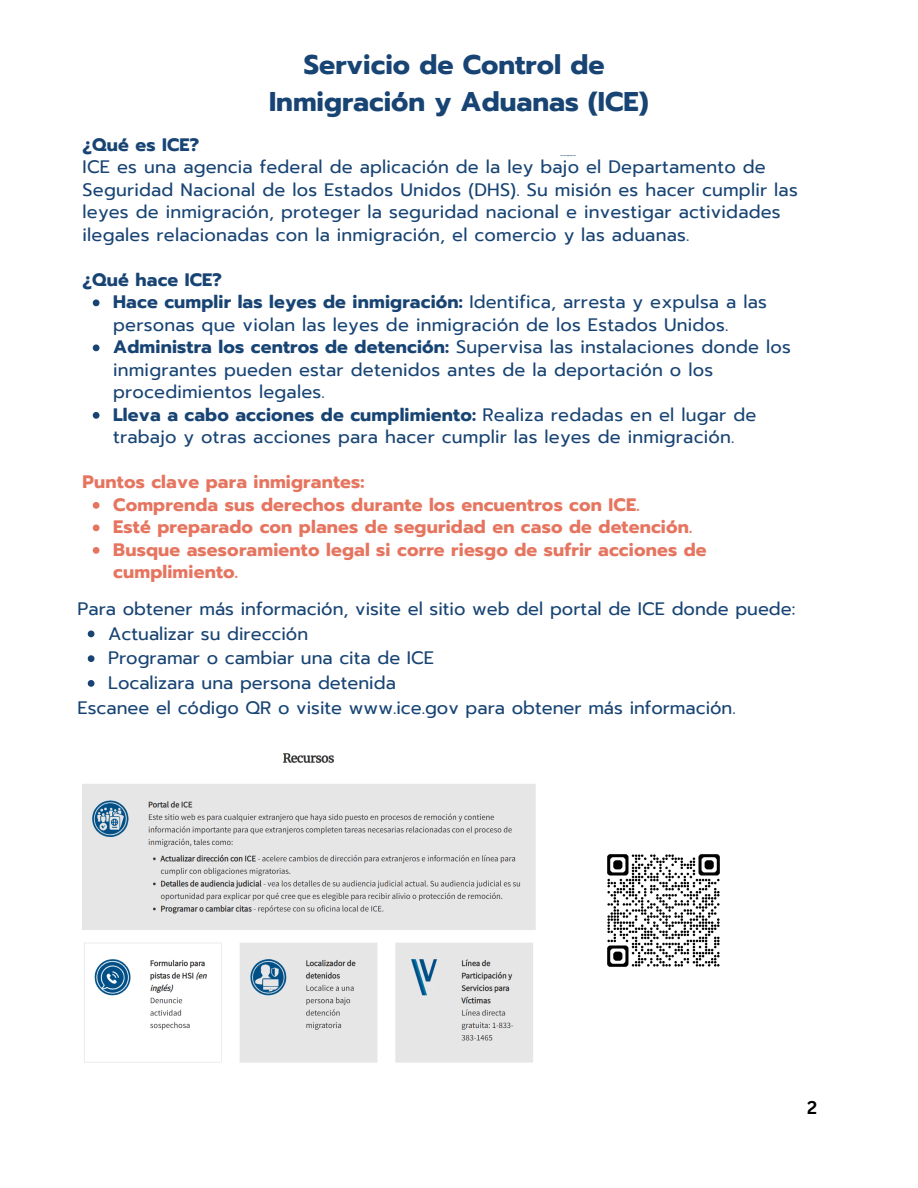
<style>
.page{position:relative;width:918px;height:1188px;background:#fff}
.page>*{position:absolute;margin:0;border:0;box-sizing:border-box;transform-origin:0 0}
.t1{font:700 27px/37.2px "Prompt";color:#184474;text-align:center}
.t2{font:18px/22.5px "Prompt";letter-spacing:.01em;color:#184474}
.t3{font:700 18px/22.5px "Prompt";letter-spacing:.01em;color:#e67560}
.t4{font:700 18px "Prompt";letter-spacing:.01em;color:#184474}
.t5{font:700 18px "Canva Sans";color:#000}
.s1{font-weight:700}
</style>
<div class="page">
<img style="left:83px;top:754px;width:453px;height:176px">
<img style="left:84px;top:943px;width:449px;height:120px">
<img style="left:607px;top:854px;width:113px;height:113px">
<svg style="left:93px;top:299px;width:7px;height:7px"></svg>
<svg style="left:93px;top:344px;width:7px;height:7px"></svg>
<svg style="left:93px;top:412px;width:7px;height:7px"></svg>
<svg style="left:93px;top:502px;width:7px;height:7px"></svg>
<svg style="left:93px;top:524px;width:7px;height:7px"></svg>
<svg style="left:93px;top:547px;width:7px;height:7px"></svg>
<svg style="left:88px;top:631px;width:6px;height:6px"></svg>
<svg style="left:88px;top:655px;width:6px;height:7px"></svg>
<svg style="left:88px;top:680px;width:6px;height:7px"></svg>
<h1 class="t1" style="left:269px;top:47px;width:381px">Servicio de Control de<br>Inmigración y Aduanas (ICE)</h1>
<h3 class="t2" style="left:83px;top:134px;width:717px"><span class="s1">¿Qué es ICE?<br></span>ICE es una agencia federal de aplicación de la ley bajo el Departamento de Seguridad Nacional de los Estados Unidos (DHS). Su misión es hacer cumplir las leyes de inmigración, proteger la seguridad nacional e investigar actividades ilegales relacionadas con la inmigración, el comercio y las aduanas.</h3>
<h2 class="t4" style="left:83px;top:266px;width:141px">¿Qué hace ICE?</h2>
<p class="t2" style="left:113px;top:291px;width:655px"><span class="s1">Hace cumplir las leyes de inmigración:</span> Identifica, arresta y expulsa a las personas que violan las leyes de inmigración de los Estados Unidos.</p>
<p class="t2" style="left:113px;top:336px;width:679px"><span class="s1">Administra los centros de detención:</span> Supervisa las instalaciones donde los inmigrantes pueden estar detenidos antes de la deportación o los procedimientos legales.</p>
<p class="t2" style="left:113px;top:404px;width:645px"><span class="s1">Lleva a cabo acciones de cumplimiento:</span> Realiza redadas en el lugar de trabajo y otras acciones para hacer cumplir las leyes de inmigración.</p>
<h2 class="t3" style="left:83px;top:471px;width:283px">Puntos clave para inmigrantes:</h2>
<p class="t3" style="left:113px;top:494px;width:528px">Comprenda sus derechos durante los encuentros con ICE.</p>
<p class="t3" style="left:113px;top:516px;width:581px">Esté preparado con planes de seguridad en caso de detención.</p>
<p class="t3" style="left:113px;top:539px;width:595px">Busque asesoramiento legal si corre riesgo de sufrir acciones de cumplimiento.</p>
<p class="t2" style="left:78px;top:598px;width:719px">Para obtener más información, visite el sitio web del portal de ICE donde puede:</p>
<h3 class="t2" style="left:108px;top:622px;width:201px">Actualizar su dirección</h3>
<p class="t2" style="left:108px;top:647px;width:327px">Programar o cambiar una cita de ICE</p>
<p class="t2" style="left:108px;top:672px;width:289px">Localizara una persona detenida</p>
<p class="t2" style="left:78px;top:697px;width:660px">Escanee el código QR o visite www.ice.gov para obtener más información.</p>
<p class="t5" style="left:807px;top:1094px;width:12px">2</p>
</div>
